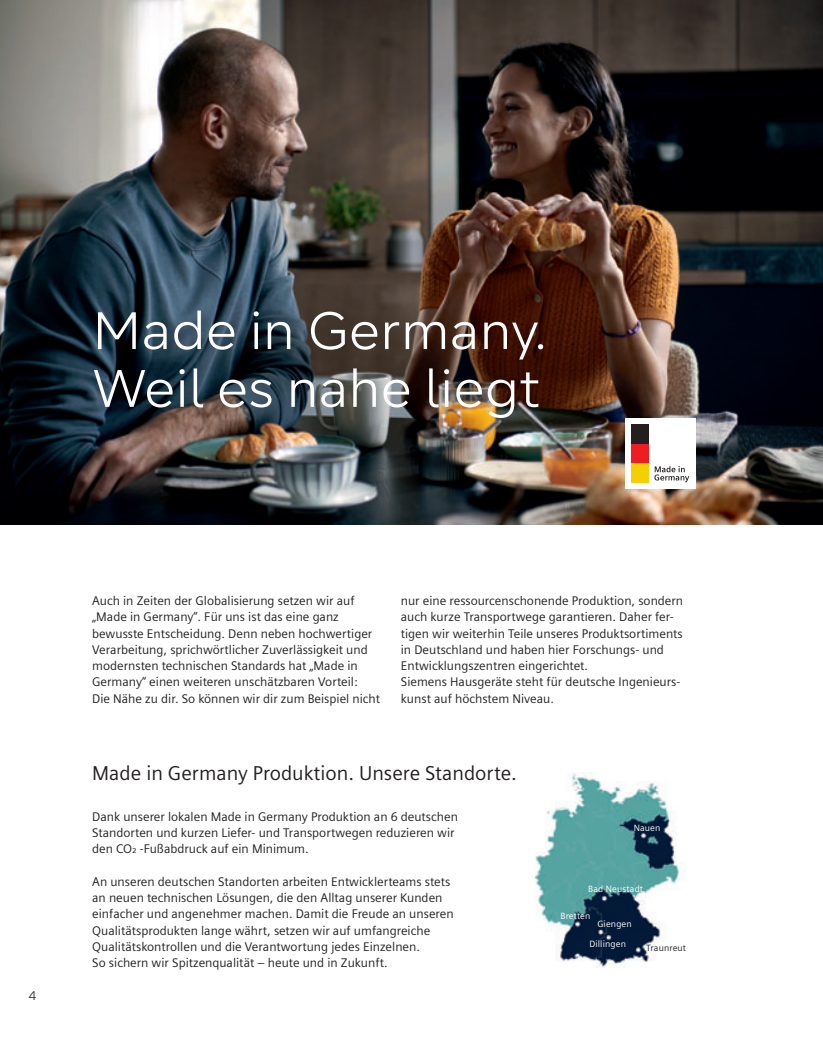
<style>
.page{position:relative;width:823px;height:1053px;background:#fff}
.page>*{position:absolute;margin:0;border:0;box-sizing:border-box;transform-origin:0 0}
.t1{font:52.5px/57.8px "Siemens Progress";color:#fff}
.t2{font:20px "Siemens Sans";color:#231f20}
.t3{font:12.5px/16.2px "Siemens Sans";color:#231f20}
.t4{font:12.5px "Siemens Progress";color:#231f20}
.t5{font:9.12px "Siemens Sans";letter-spacing:.015em;color:#fff}
.t6{font:9.12px "Siemens Sans";letter-spacing:.015em;color:#231f20}
</style>
<div class="page">
<img style="left:0;top:0;width:822px;height:524px">
<div style="left:625px;top:418px;width:70px;height:71px;background:#fff"></div>
<svg style="left:654px;top:466px;width:34px;height:16px"></svg>
<div style="left:631px;top:444px;width:17px;height:19px;background:#ee1d23"></div>
<div style="left:631px;top:424px;width:17px;height:20px;background:#231f20"></div>
<div style="left:631px;top:463px;width:17px;height:20px;background:#f4cf02"></div>
<img style="left:535px;top:772px;width:147px;height:195px">
<h1 class="t1" style="left:92px;top:306px;width:456px">Made in Germany.<br>Weil es nahe liegt</h1>
<p class="t4" style="left:28px;top:990px;width:9px">4</p>
<p class="t3" style="left:92px;top:593px;width:289px">Auch in Zeiten der Globalisierung setzen wir auf „Made in Germany“. Für uns ist das eine ganz bewusste Entscheidung. Denn neben hochwertiger Verarbeitung, sprichwörtlicher Zuverlässigkeit und modernsten technischen Standards hat „Made in Germany“ einen weiteren unschätzbaren Vorteil:<br>Die Nähe zu dir. So können wir dir zum Beispiel nicht</p>
<p class="t3" style="left:400px;top:593px;width:284px">nur eine ressourcenschonende Produktion, sondern auch kurze Transportwege garantieren. Daher fer&shy;tigen wir weiterhin Teile unseres Produktsortiments in Deutschland und haben hier Forschungs- und Entwicklungszentren eingerichtet.<br>Siemens Hausgeräte steht für deutsche Ingenieurs&shy;kunst auf höchstem Niveau.</p>
<h2 class="t2" style="left:92px;top:765px;width:426px">Made in Germany Produktion. Unsere Standorte.</h2>
<p class="t3" style="left:92px;top:809px;width:367px">Dank unserer lokalen Made in Germany Produktion an 6 deutschen<br>Standorten und kurzen Liefer- und Transportwegen reduzieren wir den CO₂ -Fußabdruck auf ein Minimum.</p>
<p class="t3" style="left:92px;top:874px;width:363px">An unseren deutschen Standorten arbeiten Entwicklerteams stets an neuen technischen Lösungen, die den Alltag unserer Kunden einfacher und angenehmer machen. Damit die Freude an unseren Qualitätsprodukten lange währt, setzen wir auf umfangreiche Qualitätskontrollen und die Verantwortung jedes Einzelnen.<br>So sichern wir Spitzenqualität – heute und in Zukunft.</p>
<p class="t5" style="left:633px;top:823px;width:28px">Nauen</p>
<p class="t5" style="left:588px;top:885px;width:56px">Bad Neustadt</p>
<p class="t5" style="left:560px;top:912px;width:31px">Bretten</p>
<p class="t5" style="left:597px;top:919px;width:36px">Giengen</p>
<p class="t5" style="left:589px;top:940px;width:38px">Dillingen</p>
<p class="t6" style="left:646px;top:944px;width:41px">Traunreut</p>
</div>
